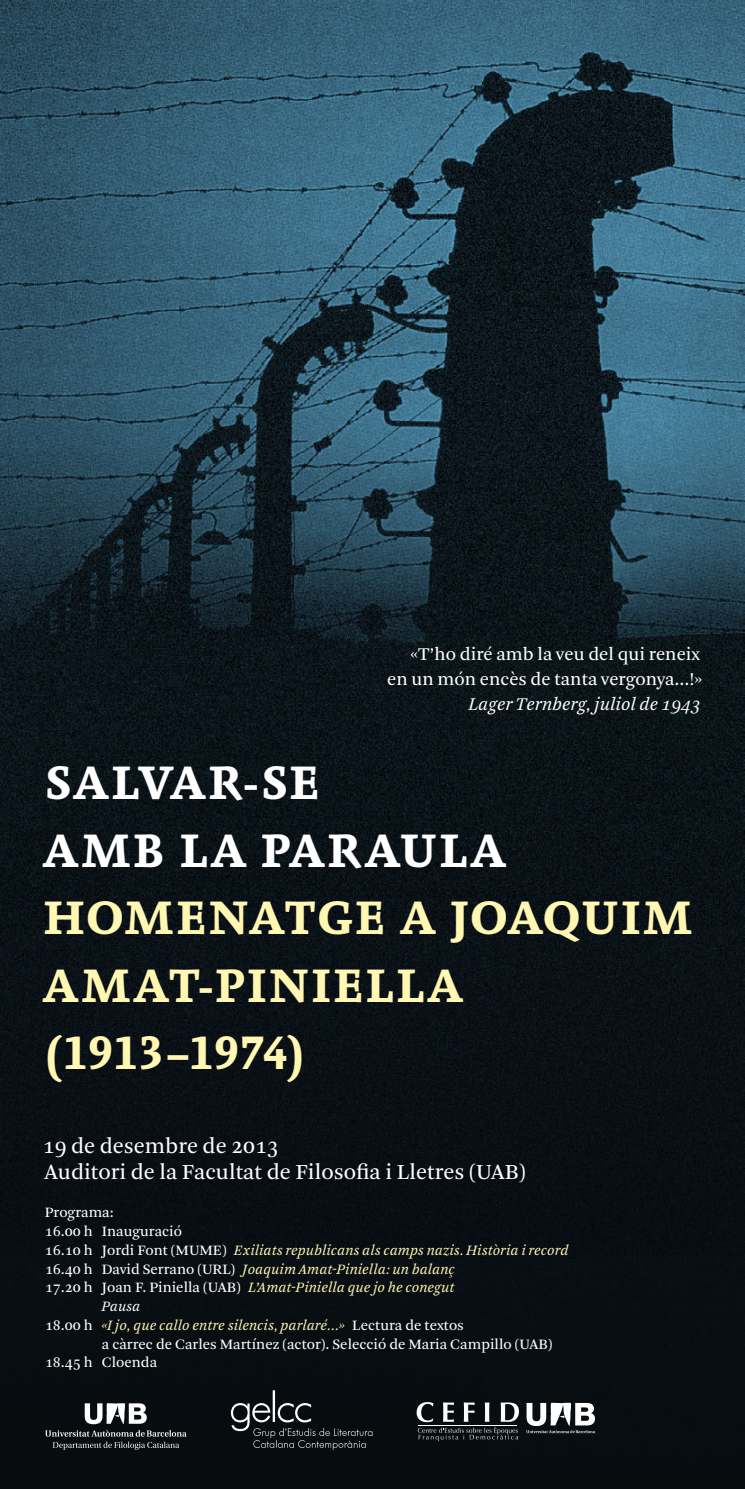
<style>
.page{position:relative;width:745px;height:1489px;background:#fff}
.page>*{position:absolute;margin:0;border:0;box-sizing:border-box;transform-origin:0 0}
.t1{font:700 47.5px/67.5px "Absara TF";letter-spacing:.01em;color:#fff7b2}
.t2{font:700 47.5px/67.5px "Absara TF";letter-spacing:.035em;color:#fff}
.t3{font:22.5px/26.2px "Arnhem Blond";color:#fff}
.t4{font:18.75px/25px "Arnhem Blond";color:#fff;text-align:right}
.t5{font:italic 18.75px "Arnhem Blond";color:#fff}
.t6{font:italic 15px "Arnhem Blond";color:#fff7b2}
.t7{font:15px "Arnhem Blond";color:#fff}
.t8{font:italic 15px "Arnhem Blond";color:#fff}
.s1{font-style:normal;color:#fff}
</style>
<div class="page">
<img style="left:0;top:0;width:744px;height:1488px">
<svg style="left:526px;top:1402px;width:68px;height:30px"></svg>
<svg style="left:416px;top:1401px;width:102px;height:39px;background:#3e4244"></svg>
<svg style="left:231px;top:1390px;width:141px;height:59px;background:#212629"></svg>
<svg style="left:45px;top:1402px;width:141px;height:47px;background:#373b3d"></svg>
<p class="t4" style="left:387px;top:641px;width:316px">«T’ho diré amb la veu del qui reneix<br>en un món encès de tanta vergonya...!»</p>
<p class="t5" style="left:468px;top:693px;width:234px">Lager Ternberg, juliol de 1943</p>
<h1 class="t2" style="left:44px;top:750px;width:463px">SALVAR-SE<br>AMB LA PARAULA</h1>
<h1 class="t1" style="left:43px;top:885px;width:651px">HOMENATGE A JOAQUIM<br>AMAT-PINIELLA (1913–1974)</h1>
<h2 class="t3" style="left:43px;top:1132px;width:484px">19 de desembre de 2013<br>Auditori de la Facultat de Filosofia i Lletres (UAB)</h2>
<p class="t7" style="left:45px;top:1204px;width:70px">Programa:</p>
<p class="t7" style="left:45px;top:1222px;width:138px">16.00 h Inauguració</p>
<p class="t6" style="left:45px;top:1241px;width:525px"><span class="s1">16.10 h Jordi Font (MUME)</span> Exiliats republicans als camps nazis. Història i record</p>
<p class="t6" style="left:45px;top:1260px;width:411px"><span class="s1">16.40 h David Serrano (URL)</span> Joaquim Amat-Piniella: un balanç</p>
<p class="t6" style="left:45px;top:1279px;width:410px"><span class="s1">17.20 h Joan F. Piniella (UAB)</span> L’Amat-Piniella que jo he conegut</p>
<p class="t8" style="left:102px;top:1297px;width:40px">Pausa</p>
<p class="t6" style="left:45px;top:1316px;width:420px"><span class="s1">18.00 h</span> «I jo, que callo entre silencis, parlaré...» <span class="s1">Lectura de textos</span></p>
<p class="t7" style="left:102px;top:1335px;width:452px">a càrrec de Carles Martínez (actor). Selecció de Maria Campillo (UAB)</p>
<p class="t7" style="left:45px;top:1354px;width:114px">18.45 h Cloenda</p>
</div>
